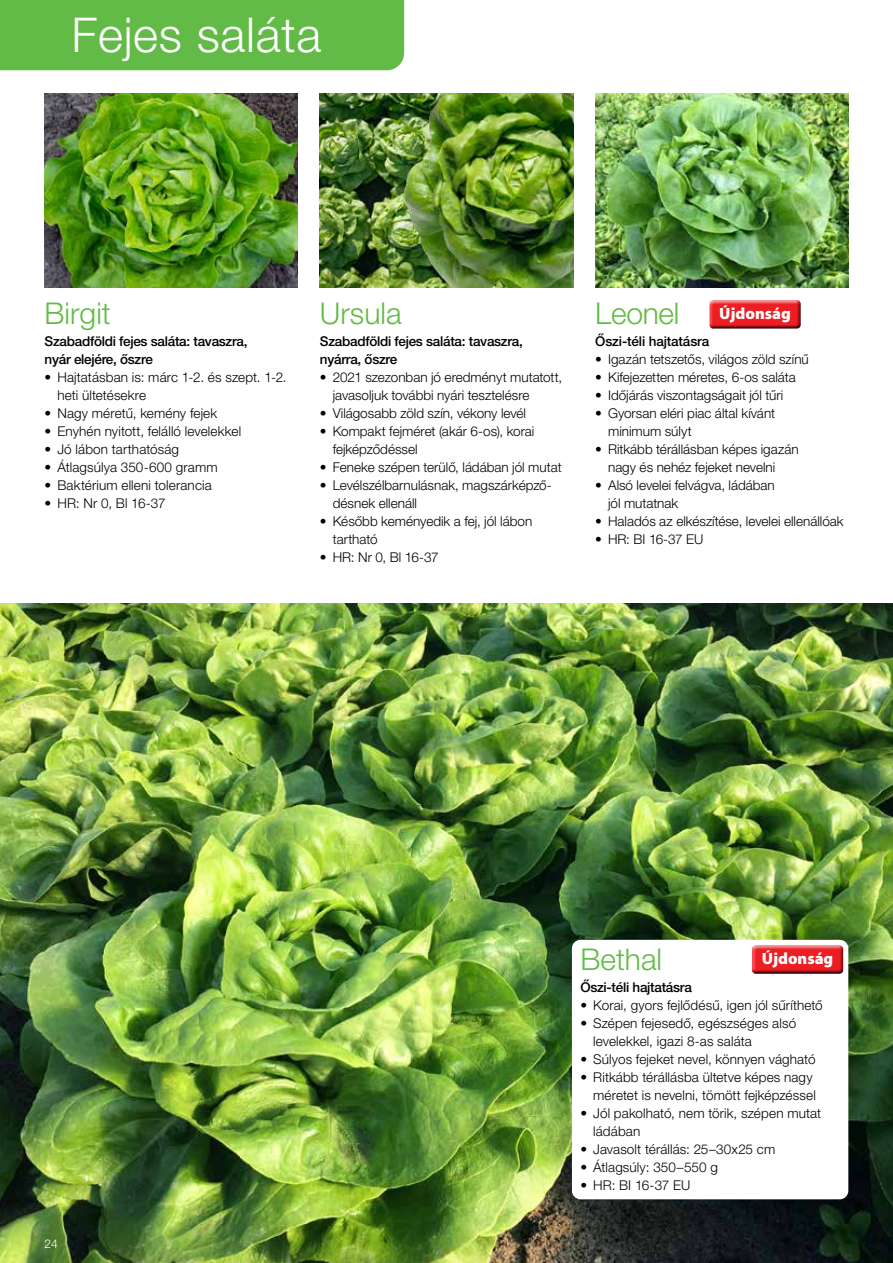
<style>
.page{position:relative;width:893px;height:1263px;background:#fff}
.page>*{position:absolute;margin:0;border:0;box-sizing:border-box;transform-origin:0 0}
.t1{font:300 48px "Helvetica Neue LT Pro";letter-spacing:.015em;color:#fff}
.t2{font:300 30px "Helvetica Neue LT Pro";color:#62bb46}
.t3{font:900 16.2px "Myriad Pro";color:#fff}
.t4{font:300 13.5px/18px "Helvetica Neue LT Pro";letter-spacing:.005em;color:#000}
.t5{font:500 13.5px/18px "Helvetica Neue LT Pro";letter-spacing:-.02em;color:#000}
.t6{font:300 12px "Helvetica Neue LT Pro";color:#fff}
</style>
<div class="page">
<img style="left:0;top:604px;width:893px;height:659px">
<img style="left:45px;top:94px;width:253px;height:193px">
<img style="left:320px;top:94px;width:253px;height:193px">
<img style="left:595px;top:94px;width:253px;height:193px">
<div style="left:572px;top:940px;width:276px;height:259px;background:#fff;border-radius:9px"></div>
<div style="left:0;top:0;width:405px;height:71px;background:#62bb46"></div>
<div style="left:751px;top:944px;width:97px;height:31px;background:#000;opacity:.75"></div>
<div style="left:708px;top:299px;width:97px;height:31px;background:#000;opacity:.75"></div>
<h1 class="t1" style="left:72px;top:5px;width:251px">Fejes saláta</h1>
<h2 class="t2" style="left:45px;top:295px;width:68px">Birgit</h2>
<p class="t5" style="left:45px;top:332px;width:204px">Szabadföldi fejes saláta: tavaszra, nyár elejére, őszre</p>
<p class="t4" style="left:57px;top:368px;width:231px;text-indent:-13px">• Hajtatásban is: márc 1-2. és szept. 1-2. heti ültetésekre</p>
<p class="t4" style="left:45px;top:404px;width:174px">• Nagy méretű, kemény fejek</p>
<p class="t4" style="left:45px;top:422px;width:198px">• Enyhén nyitott, felálló levelekkel</p>
<p class="t4" style="left:45px;top:440px;width:136px">• Jó lábon tarthatóság</p>
<p class="t4" style="left:45px;top:458px;width:175px">• Átlagsúlya 350-600 gramm</p>
<p class="t4" style="left:45px;top:476px;width:169px">• Baktérium elleni tolerancia</p>
<p class="t4" style="left:45px;top:494px;width:122px">• HR: Nr 0, Bl 16-37</p>
<h2 class="t2" style="left:320px;top:295px;width:83px">Ursula</h2>
<p class="t5" style="left:320px;top:332px;width:204px">Szabadföldi fejes saláta: tavaszra, nyárra, őszre</p>
<p class="t4" style="left:333px;top:368px;width:231px;text-indent:-13px">• 2021 szezonban jó eredményt mutatott, javasoljuk további nyári tesztelésre</p>
<p class="t4" style="left:320px;top:404px;width:208px">• Világosabb zöld szín, vékony levél</p>
<p class="t4" style="left:333px;top:422px;width:203px;text-indent:-13px">• Kompakt fejméret (akár 6-os), korai fejképződéssel</p>
<p class="t4" style="left:320px;top:458px;width:243px">• Feneke szépen terülő, ládában jól mutat</p>
<p class="t4" style="left:333px;top:476px;width:221px;text-indent:-13px">• Levélszélbarnulásnak, magszárképző&shy;désnek ellenáll</p>
<p class="t4" style="left:333px;top:512px;width:201px;text-indent:-13px">• Később keményedik a fej, jól lábon tartható</p>
<p class="t4" style="left:320px;top:548px;width:120px">• HR: Nr 0, Bl 16-37</p>
<h2 class="t2" style="left:595px;top:295px;width:86px">Leonel</h2>
<p class="t5" style="left:595px;top:332px;width:115px">Őszi-téli hajtatásra</p>
<p class="t4" style="left:595px;top:350px;width:215px">• Igazán tetszetős, világos zöld színű</p>
<p class="t4" style="left:595px;top:368px;width:202px">• Kifejezetten méretes, 6-os saláta</p>
<p class="t4" style="left:595px;top:386px;width:190px">• Időjárás viszontagságait jól tűri</p>
<p class="t4" style="left:608px;top:404px;width:169px;text-indent:-13px">• Gyorsan eléri piac által kívánt minimum súlyt</p>
<p class="t4" style="left:608px;top:440px;width:192px;text-indent:-13px">• Ritkább térállásban képes igazán nagy és nehéz fejeket nevelni</p>
<p class="t4" style="left:608px;top:476px;width:168px;text-indent:-13px">• Alsó levelei felvágva, ládában jól mutatnak</p>
<p class="t4" style="left:595px;top:512px;width:250px">• Haladós az elkészítése, levelei ellenállóak</p>
<p class="t4" style="left:595px;top:530px;width:110px">• HR: BI 16-37 EU</p>
<p class="t3" style="left:719px;top:303px;width:73px">Újdonság</p>
<p class="t6" style="left:45px;top:1236px;width:15px">24</p>
<h2 class="t2" style="left:580px;top:941px;width:83px">Bethal</h2>
<p class="t5" style="left:580px;top:978px;width:113px">Őszi-téli hajtatásra</p>
<p class="t4" style="left:580px;top:996px;width:244px">• Korai, gyors fejlődésű, igen jól sűríthető</p>
<p class="t4" style="left:593px;top:1014px;width:204px;text-indent:-13px">• Szépen fejesedő, egészséges alsó levelekkel, igazi 8-as saláta</p>
<p class="t4" style="left:580px;top:1050px;width:237px">• Súlyos fejeket nevel, könnyen vágható</p>
<p class="t4" style="left:580px;top:1068px;width:237px;text-align:right">• Ritkább térállásba ültetve képes nagy méretet is nevelni, tömött fejképzéssel</p>
<p class="t4" style="left:593px;top:1104px;width:230px;text-indent:-13px">• Jól pakolható, nem törik, szépen mutat ládában</p>
<p class="t4" style="left:580px;top:1140px;width:196px">• Javasolt térállás: 25–30x25 cm</p>
<p class="t4" style="left:580px;top:1158px;width:139px">• Átlagsúly: 350–550 g</p>
<p class="t4" style="left:580px;top:1176px;width:111px">• HR: BI 16-37 EU</p>
<p class="t3" style="left:762px;top:948px;width:73px">Újdonság</p>
</div>
